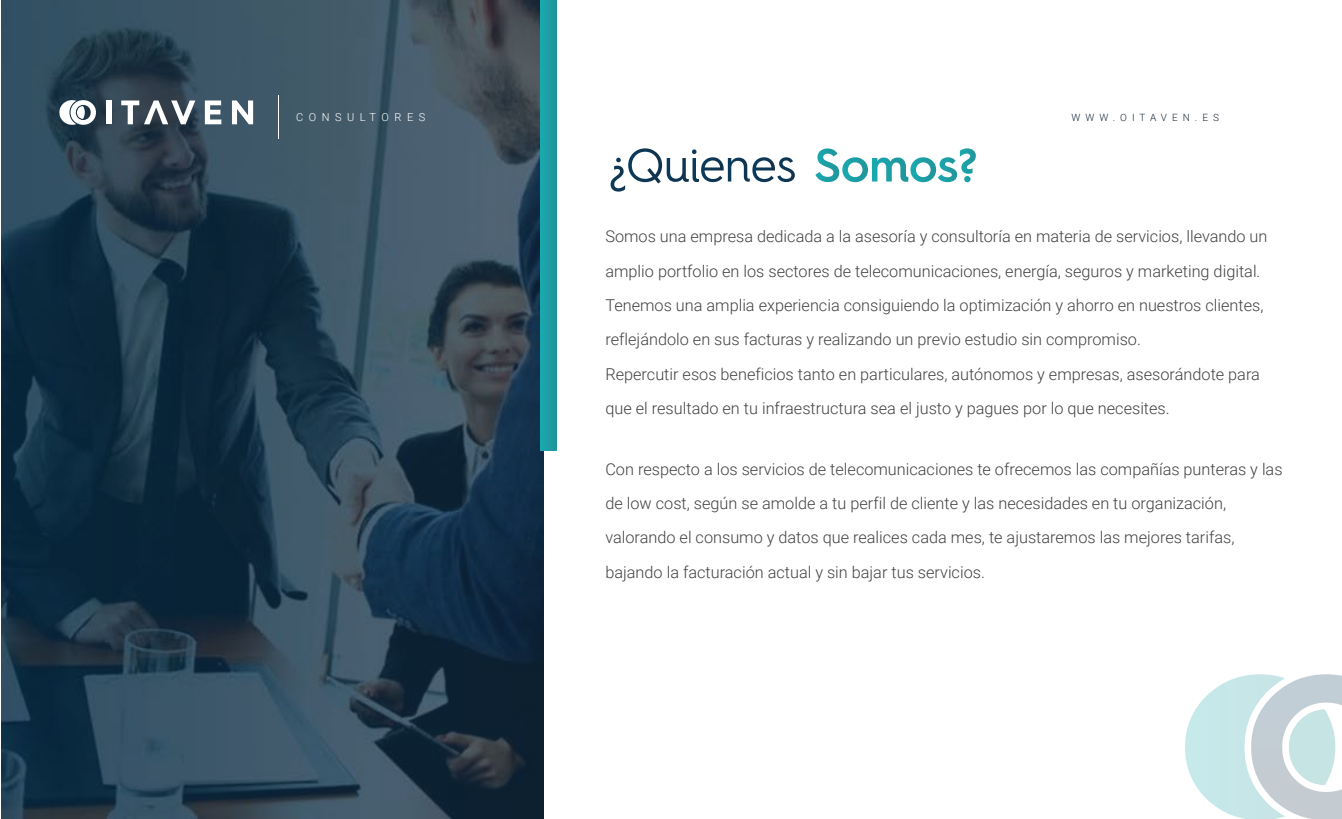
<style>
.page{position:relative;width:1342px;height:819px;background:#fff}
.page>*{position:absolute;margin:0;border:0;box-sizing:border-box;transform-origin:0 0}
.t1{font:300 16.3px/34.3px "Roboto";color:#000}
.t2{font:300 11px "Roboto";letter-spacing:.5em;color:#fff}
.t3{font:300 10px "Roboto";letter-spacing:.5em;color:#182839}
</style>
<div class="page">
<svg style="left:1px;top:0;width:543px;height:818px;background:#273f51"></svg>
<div style="left:540px;top:0;width:16px;height:450px;background:#1d9fa5"></div>
<svg style="left:1185px;top:674px;width:156px;height:144px"></svg>
<svg style="left:59px;top:100px;width:37px;height:25px"></svg>
<div style="left:106px;top:100px;width:6px;height:24px;background:#fff"></div>
<svg style="left:205px;top:100px;width:16px;height:24px"></svg>
<svg style="left:232px;top:100px;width:21px;height:24px"></svg>
<svg style="left:121px;top:100px;width:74px;height:24px"></svg>
<svg style="left:610px;top:148px;width:184px;height:43px"></svg>
<svg style="left:815px;top:148px;width:160px;height:34px"></svg>
<p class="t2" style="left:296px;top:109px;width:131px">CONSULTORES</p>
<p class="t3" style="left:1071px;top:110px;width:149px">WWW.OITAVEN.ES</p>
<p class="t1" style="left:605px;top:219px;width:663px">Somos una empresa dedicada a la asesoría y consultoría en materia de servicios, llevando un amplio portfolio en los sectores de telecomunicaciones, energía, seguros y marketing digital.<br>Tenemos una amplia experiencia consiguiendo la optimización y ahorro en nuestros clientes, reflejándolo en sus facturas y realizando un previo estudio sin compromiso.<br>Repercutir esos beneficios tanto en particulares, autónomos y empresas, asesorándote para que el resultado en tu infraestructura sea el justo y pagues por lo que necesites.</p>
<p class="t1" style="left:605px;top:451px;width:678px">Con respecto a los servicios de telecomunicaciones te ofrecemos las compañías punteras y las de low cost, según se amolde a tu perfil de cliente y las necesidades en tu organización, valorando el consumo y datos que realices cada mes, te ajustaremos las mejores tarifas, bajando la facturación actual y sin bajar tus servicios.</p>
</div>
